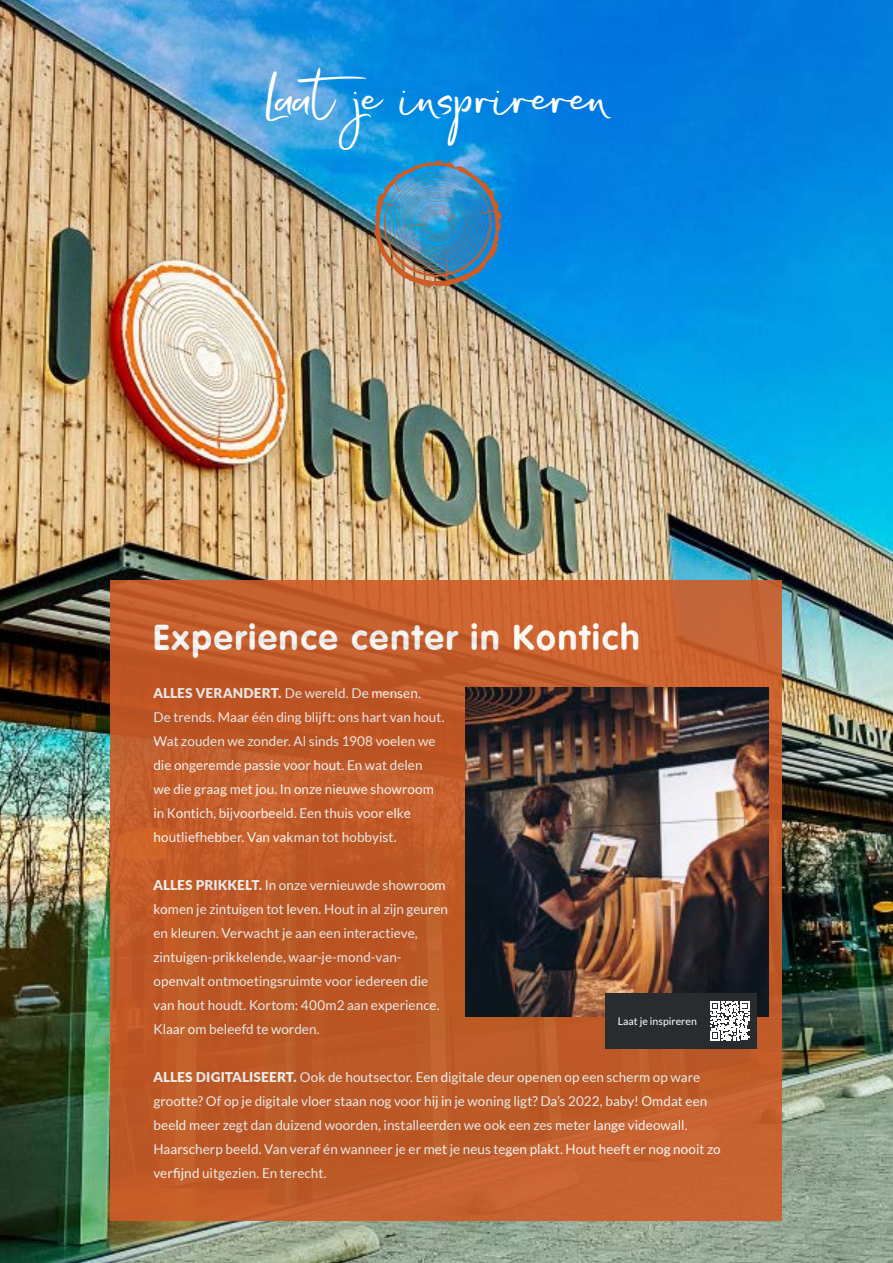
<style>
.page{position:relative;width:893px;height:1263px;background:#fff}
.page>*{position:absolute;margin:0;border:0;box-sizing:border-box;transform-origin:0 0}
.t1{font:48px "Echo Soul Alt";color:#fff}
.t2{font:700 36px "Vag Rounded";letter-spacing:.07em;color:#fff}
.t3{font:13.5px/24px "Lato";letter-spacing:.005em;color:#fff}
.t4{font:10.5px "Lato";color:#fff}
.s1{font-weight:900}
</style>
<div class="page">
<img style="left:0;top:0;width:893px;height:1263px">
<svg style="left:111px;top:580px;width:671px;height:640px;background:#c15b29"></svg>
<img style="left:466px;top:687px;width:303px;height:330px">
<div style="left:605px;top:993px;width:152px;height:55px;background:#292c2f"></div>
<svg style="left:710px;top:1001px;width:39px;height:39px"></svg>
<img style="left:374px;top:161px;width:128px;height:126px">
<h1 class="t1" style="left:265px;top:68px;width:346px">Laatje insprireren</h1>
<h2 class="t2" style="left:153px;top:616px;width:487px">Experience center in Kontich</h2>
<p class="t3" style="left:153px;top:681px;width:293px"><span class="s1">ALLES VERANDERT.</span> De wereld. De mensen.<br>De trends. Maar één ding blijft: ons hart van hout.<br>Wat zouden we zonder. Al sinds 1908 voelen we die ongeremde passie voor hout. En wat delen<br>we die graag met jou. In onze nieuwe showroom in Kontich, bijvoorbeeld. Een thuis voor elke houtliefhebber. Van vakman tot hobbyist.</p>
<p class="t3" style="left:153px;top:873px;width:296px"><span class="s1">ALLES PRIKKELT.</span> In onze vernieuwde showroom komen je zintuigen tot leven. Hout in al zijn geuren en kleuren. Verwacht je aan een interactieve, zintuigen-prikkelende, waar-je-mond-van&shy;openvalt ontmoetingsruimte voor iedereen die van hout houdt. Kortom: 400m2 aan experience.<br>Klaar om beleefd te worden.</p>
<p class="t3" style="left:153px;top:1065px;width:569px"><span class="s1">ALLES DIGITALISEERT.</span> Ook de houtsector. Een digitale deur openen op een scherm op ware grootte? Of op je digitale vloer staan nog voor hij in je woning ligt? Da’s 2022, baby! Omdat een beeld meer zegt dan duizend woorden, installeerden we ook een zes meter lange videowall.<br>Haarscherp beeld. Van veraf én wanneer je er met je neus tegen plakt. Hout heeft er nog nooit zo verfijnd uitgezien. En terecht.</p>
<p class="t4" style="left:618px;top:1015px;width:81px">Laat je inspireren</p>
</div>
